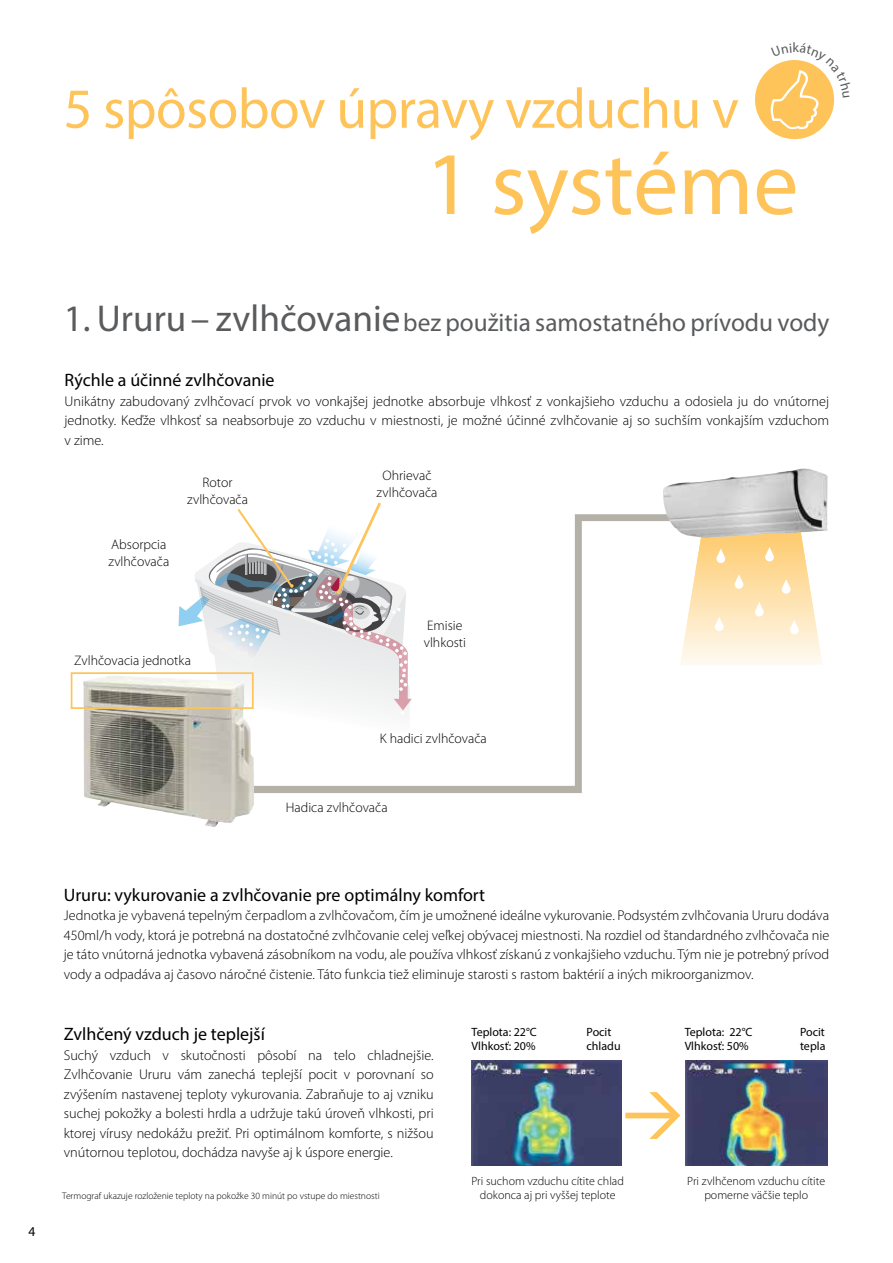
<style>
.page{position:relative;width:893px;height:1263px;background:#fff}
.page>*{position:absolute;margin:0;border:0;box-sizing:border-box;transform-origin:0 0}
.t1{font:90px "Myriad Pro";color:#fec45a}
.t2{font:57px "Myriad Pro";letter-spacing:-.01em;color:#fec45a}
.t3{font:25.5px "Myriad Pro";color:#5a5b5d}
.t4{font:18px "Myriad Pro";color:#000}
.t5{font:300 14.25px/19.5px "Myriad Pro";color:#000;text-align:justify}
.t6{font:300 13.8px/16.5px "Myriad Pro";color:#000}
.t7{font:13.5px "Myriad Pro";color:#000}
.t8{font:300 12px/14.4px "Myriad Pro";color:#000;text-align:center}
.t9{font:12px/14.4px "Myriad Pro";color:#000}
.t10{font:300 9.6px "Myriad Pro";color:#000}
.s1{font-size:37.5px}
</style>
<div class="page">
<div style="left:755px;top:60px;width:79px;height:79px;background:#fec45a;border-radius:50%"></div>
<img style="left:472px;top:1060px;width:149px;height:105px">
<img style="left:685px;top:1060px;width:142px;height:105px">
<svg style="left:625px;top:1092px;width:55px;height:47px"></svg>
<svg style="left:178px;top:503px;width:203px;height:168px"></svg>
<svg style="left:217px;top:514px;width:446px;height:279px"></svg>
<svg style="left:680px;top:538px;width:142px;height:127px"></svg>
<img style="left:83px;top:675px;width:171px;height:152px">
<img style="left:663px;top:468px;width:165px;height:70px">
<div style="left:71px;top:672px;width:183px;height:37px;border:2px solid #fec45a"></div>
<svg style="left:771px;top:60px;width:64px;height:69px"></svg>
<h2 class="t2" style="left:64px;top:73px;width:677px">5 spôsobov úpravy vzduchu v</h2>
<h1 class="t1" style="left:426px;top:128px;width:374px">1 systéme</h1>
<h3 class="t3" style="left:64px;top:307px;width:767px"><span class="s1">1. Ururu– zvlhčovanie</span>bez použitia samostatného prívodu vody</h3>
<p class="t4" style="left:64px;top:369px;width:212px">Rýchle a účinné zvlhčovanie</p>
<p class="t5" style="left:64px;top:392px;width:766px">Unikátny zabudovaný zvlhčovací prvok vo vonkajšej jednotke absorbuje vlhkosť z vonkajšieho vzduchu a odosiela ju do vnútornej jednotky. Keďže vlhkosť sa neabsorbuje zo vzduchu v miestnosti, je možné účinné zvlhčovanie aj so suchším vonkajším vzduchom v zime.</p>
<p class="t6" style="left:108px;top:537px;width:62px">Absorpcia zvlhčovača</p>
<p class="t6" style="left:187px;top:474px;width:62px;text-align:center">Rotor zvlhčovača</p>
<p class="t6" style="left:74px;top:652px;width:118px">Zvlhčovacia jednotka</p>
<p class="t6" style="left:376px;top:467px;width:62px;text-align:center">Ohrievač zvlhčovača</p>
<p class="t6" style="left:424px;top:617px;width:44px">Emisie vlhkosti</p>
<p class="t6" style="left:380px;top:730px;width:108px">K hadici zvlhčovača</p>
<p class="t6" style="left:286px;top:800px;width:103px">Hadica zvlhčovača</p>
<p class="t7" style="left:29px;top:1223px;width:8px">4</p>
<p class="t4" style="left:64px;top:884px;width:423px">Ururu: vykurovanie a zvlhčovanie pre optimálny komfort</p>
<p class="t5" style="left:64px;top:906px;width:767px">Jednotka je vybavená tepelným čerpadlom a zvlhčovačom, čím je umožnené ideálne vykurovanie. Podsystém zvlhčovania Ururu dodáva 450ml/h vody, ktorá je potrebná na dostatočné zvlhčovanie celej veľkej obývacej miestnosti. Na rozdiel od štandardného zvlhčovača nie je táto vnútorná jednotka vybavená zásobníkom na vodu, ale používa vlhkosť získanú z vonkajšieho vzduchu. Tým nie je potrebný prívod vody a odpadáva aj časovo náročné čistenie. Táto funkcia tiež eliminuje starosti s rastom baktérií a iných mikroorganizmov.</p>
<p class="t4" style="left:64px;top:1023px;width:203px">Zvlhčený vzduch je teplejší</p>
<p class="t5" style="left:64px;top:1045px;width:371px">Suchý vzduch v skutočnosti pôsobí na telo chladnejšie.<br>Zvlhčovanie Ururu vám zanechá teplejší pocit v porovnaní so zvýšením nastavenej teploty vykurovania. Zabraňuje to aj vzniku suchej pokožky a bolesti hrdla a udržuje takú úroveň vlhkosti, pri ktorej vírusy nedokážu prežiť. Pri optimálnom komforte, s nižšou vnútornou teplotou, dochádza navyše aj k úspore energie.</p>
<p class="t10" style="left:62px;top:1190px;width:319px">Termograf ukazuje rozloženie teploty na pokožke 30 minút po vstupe do miestnosti</p>
<p class="t9" style="left:472px;top:1024px;width:67px">Teplota: 22°C<br>Vlhkosť: 20%</p>
<p class="t9" style="left:685px;top:1024px;width:69px">Teplota: 22°C<br>Vlhkosť: 50%</p>
<p class="t9" style="left:587px;top:1024px;width:36px">Pocit chladu</p>
<p class="t9" style="left:800px;top:1024px;width:27px">Pocit tepla</p>
<p class="t8" style="left:471px;top:1174px;width:154px">Pri suchom vzduchu cítite chlad dokonca aj pri vyššej teplote</p>
<p class="t8" style="left:687px;top:1174px;width:139px">Pri zvlhčenom vzduchu cítite pomerne väčšie teplo</p>
</div>
